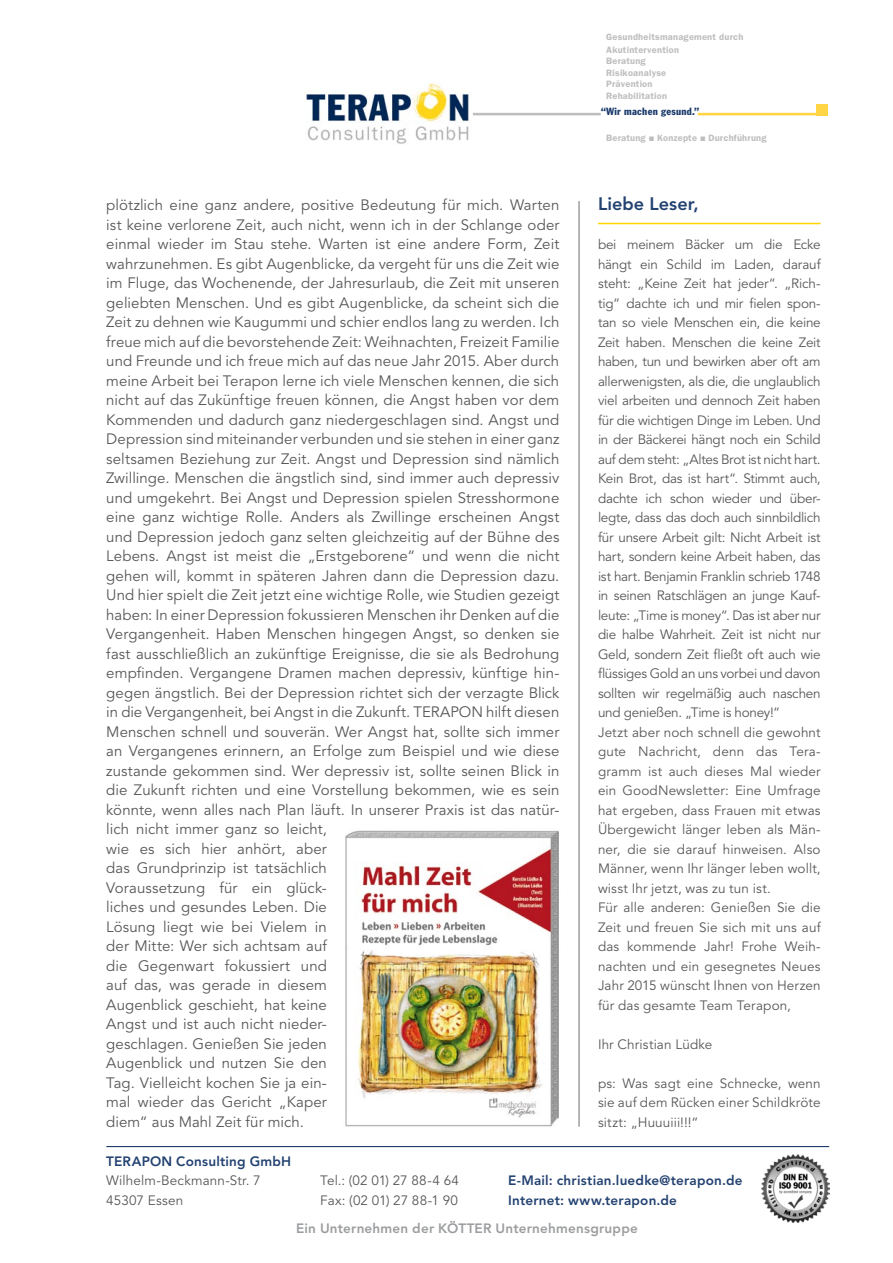
<style>
.page{position:relative;width:893px;height:1263px;background:#fff}
.page>*{position:absolute;margin:0;border:0;box-sizing:border-box;transform-origin:0 0}
.t1{font:800 18px "Avenir LT Std";letter-spacing:.005em;color:#234271}
.t2{font:15px/19.5px "Avenir LT Std";letter-spacing:.005em;color:#58585a;text-align:justify}
.t3{font:13.5px/19.5px "Avenir LT Std";letter-spacing:-.01em;color:#58585a}
.t4{font:800 13.5px/19.5px "Avenir LT Std";letter-spacing:.015em;color:#234271}
.t5{font:13.5px/19.5px "Avenir LT Std";letter-spacing:.01em;color:#58585a}
.t6{font:800 13.5px "Avenir LT Std";letter-spacing:.015em;color:#9c9d9f}
.t7{font:condensed 10.35px "Franklin Gothic";letter-spacing:.025em;color:#1b3b6b}
.t8{font:600 9.3px/11.6px "Franklin Gothic";letter-spacing:.025em;color:#bebec0}
</style>
<div class="page">
<img style="left:306px;top:83px;width:163px;height:61px">
<hr style="left:473px;top:113px;width:128px;height:2px;background:#bebec0">
<hr style="left:698px;top:113px;width:128px;height:2px;background:#ffd445">
<div style="left:817px;top:104px;width:11px;height:11px;background:#ffd445"></div>
<hr style="left:106px;top:1146px;width:723px;height:1px;background:#002857">
<img style="left:761px;top:1155px;width:68px;height:67px">
<hr style="left:598px;top:223px;width:223px;height:1px;background:#ffd500">
<hr style="left:578px;top:201px;width:2px;height:926px;background:#9c9d9f">
<img style="left:345px;top:830px;width:214px;height:297px">
<p class="t2" style="left:106px;top:196px;width:455px">plötzlich eine ganz andere, positive Bedeutung für mich. Warten ist keine verlorene Zeit, auch nicht, wenn ich in der Schlange oder einmal wieder im Stau stehe. Warten ist eine andere Form, Zeit wahrzunehmen. Es gibt Augenblicke, da vergeht für uns die Zeit wie im Fluge, das Wochenende, der Jahresurlaub, die Zeit mit unseren geliebten Menschen. Und es gibt Augenblicke, da scheint sich die Zeit zu dehnen wie Kaugummi und schier endlos lang zu werden. Ich freue mich auf die bevorstehende Zeit: Weihnachten, Freizeit Familie und Freunde und ich freue mich auf das neue Jahr 2015. Aber durch meine Arbeit bei Terapon lerne ich viele Menschen kennen, die sich nicht auf das Zukünftige freuen können, die Angst haben vor dem Kommenden und dadurch ganz niedergeschlagen sind. Angst und Depression sind miteinander verbunden und sie stehen in einer ganz seltsamen Beziehung zur Zeit. Angst und Depression sind nämlich Zwillinge. Menschen die ängstlich sind, sind immer auch depressiv und umgekehrt. Bei Angst und Depression spielen Stresshormone eine ganz wichtige Rolle. Anders als Zwillinge erscheinen Angst und Depression jedoch ganz selten gleichzeitig auf der Bühne des Lebens. Angst ist meist die „Erstgeborene“ und wenn die nicht gehen will, kommt in späteren Jahren dann die Depression dazu.<br>Und hier spielt die Zeit jetzt eine wichtige Rolle, wie Studien gezeigt haben: In einer Depression fokussieren Menschen ihr Denken auf die Vergangenheit. Haben Menschen hingegen Angst, so denken sie fast ausschließlich an zukünftige Ereignisse, die sie als Bedrohung empfinden. Vergangene Dramen machen depressiv, künftige hin&shy;gegen ängstlich. Bei der Depression richtet sich der verzagte Blick in die Vergangenheit, bei Angst in die Zukunft. Terap</p>
<p class="t2" style="left:106px;top:703px;width:455px;text-align:left;text-indent:353px">on hilft diesen Menschen schnell und souverän. Wer Angst hat, sollte sich immer an Vergangenes erinnern, an Erfolge zum Beispiel und wie diese zustande gekommen sind. Wer depressiv ist, sollte seinen Blick in die Zukunft richten und eine Vorstellung bekommen, wie es sein könnte, wenn alles nach Plan läuft. In unserer Praxis ist das natür&shy;lich nicht immer ganz so leicht,<br>wie es sich hier anhört, aber<br>das Grundprinzip ist tatsächlich<br>Voraussetzung für ein glück-<br>liches und gesundes Leben. Die<br>Lösung liegt wie bei Vielem in<br>der Mitte: Wer sich achtsam auf<br>die Gegenwart fokussiert und<br>auf das, was gerade in diesem<br>Augenblick geschieht, hat keine<br>Angst und ist auch nicht nieder-<br>geschlagen. Genießen Sie jeden<br>Augenblick und nutzen Sie den<br>Tag. Vielleicht kochen Sie ja ein-<br>mal wieder das Gericht „Kaper<br>diem“ aus Mahl Zeit für mich.</p>
<p class="t8" style="left:606px;top:30px;width:139px;line-height:12.9px">Gesundheitsmanagement durch<br>Akutintervention</p>
<p class="t8" style="left:606px;top:55px;width:62px">Beratung<br>Risikoanalyse<br>Prävention<br>Rehabilitation</p>
<p class="t8" style="left:606px;top:132px;width:162px">Beratung ■ Konzepte ■ Durchführung</p>
<p class="t7" style="left:601px;top:105px;width:100px">“Wir machen gesund.”</p>
<p class="t1" style="left:598px;top:193px;width:102px">Liebe Leser,</p>
<p class="t3" style="left:598px;top:235px;width:224px">bei meinem Bäcker um die Ecke hängt ein Schild im Laden, darauf steht: „Keine Zeit hat jeder“. „Rich&shy;tig“ dachte ich und mir fielen spon&shy;tan so viele Menschen ein, die keine Zeit haben. Menschen die keine Zeit haben, tun und bewirken aber oft am allerwenigsten, als die, die unglaublich viel arbeiten und dennoch Zeit haben für die wichtigen Dinge im Leben. Und in der Bäckerei hängt noch ein Schild auf dem steht: „Altes Brot ist nicht hart.<br>Kein Brot, das ist hart“. Stimmt auch, dachte ich schon wieder und über&shy;legte, dass das doch auch sinnbildlich für unsere Arbeit gilt: N icht Arbeit ist hart, sondern keine Arbeit haben, das ist hart. Benjamin Franklin schrieb 1748 in seinen Ratschlägen an junge Kauf&shy;leute: „Time is money“. Das ist aber nur die halbe Wahrheit. Zeit ist nicht nur Geld, sondern Zeit fließt oft auch wie flüssiges Gold an uns vorbei und davon sollten wir regelmäßig auch naschen und genießen. „Time is honey!“<br>Jetzt aber noch schnell die gewohnt gute Nachricht, denn das Tera&shy;gramm ist auch dieses Mal wieder ein GoodNewsletter: Eine Umfrage hat ergeben, dass Frauen mit etwas Übergewicht länger leben als Män&shy;ner, die sie darauf hinweisen. Also Männer, wenn Ihr länger leben wollt, wisst Ihr jetzt, was zu tun ist.<br>Für alle anderen: Genießen Sie die Zeit und freuen Sie sich mit uns auf das kommende Jahr! Frohe Weih&shy;nachten und ein gesegnetes Neues Jahr 2015 wünscht Ihnen von Herzen für das gesamte Team Terapon,</p>
<p class="t5" style="left:598px;top:1034px;width:116px">Ihr Christian Lüdke</p>
<p class="t3" style="left:598px;top:1073px;width:224px;text-align:justify">ps: Was sagt eine Schnecke, wenn sie auf dem Rücken einer Schildkröte sitzt: „Huuuiii!!!“</p>
<p class="t4" style="left:106px;top:1151px;width:186px">TERAPON Consulting GmbH</p>
<p class="t5" style="left:106px;top:1171px;width:156px">Wilhelm-Beckmann-Str. 7<br>45307 Essen</p>
<p class="t3" style="left:320px;top:1171px;width:140px">Tel.: (02 01) 27 88-4 64<br>Fax: (02 01) 27 88-1 90</p>
<p class="t4" style="left:508px;top:1171px;width:236px">E-Mail: christian.luedke@terapon.de<br>Internet: www.terapon.de</p>
<p class="t6" style="left:296px;top:1220px;width:343px">Ein Unternehmen der KÖTTER Unternehmensgruppe</p>
</div>
